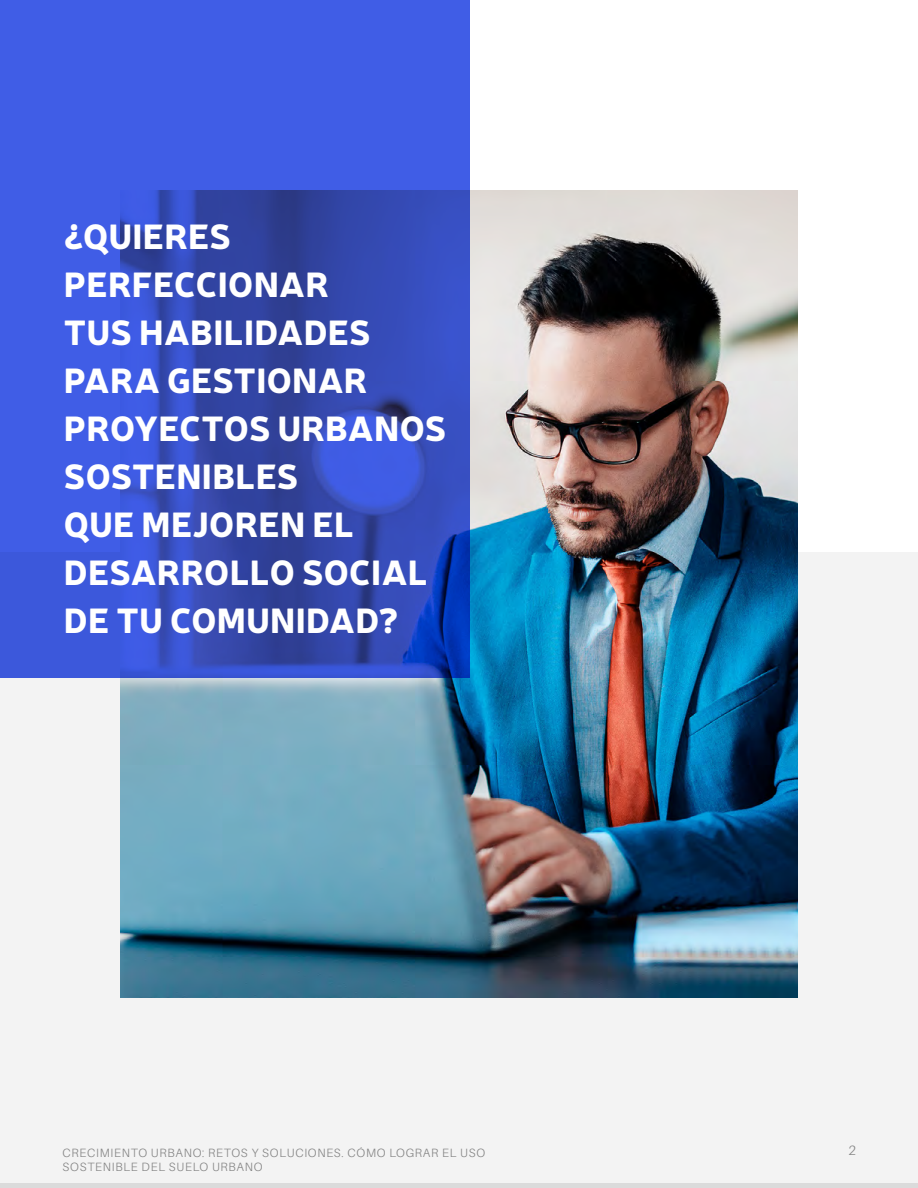
<style>
.page{position:relative;width:918px;height:1188px;background:#fff}
.page>*{position:absolute;margin:0;border:0;box-sizing:border-box;transform-origin:0 0}
.t1{font:900 34.5px/48px "Neris";letter-spacing:.01em;color:#fff}
.t2{font:300 13.5px "Aileron";color:#878787}
.t3{font:300 12px "Aileron";letter-spacing:.06em;color:#878787}
</style>
<div class="page">
<div style="left:0;top:553px;width:918px;height:635px;background:#f3f3f3"></div>
<img style="left:121px;top:191px;width:676px;height:806px">
<svg style="left:0;top:0;width:470px;height:677px;background:#3952cb"></svg>
<p class="t1" style="left:64px;top:211px;width:384px">¿QUIERES<br>PERFECCIONAR<br>TUS HABILIDADES<br>PARA GESTIONAR<br>PROYECTOS URBANOS<br>SOSTENIBLES<br>QUE MEJOREN EL<br>DESARROLLO SOCIAL<br>DE TU COMUNIDAD?</p>
<p class="t3" style="left:63px;top:1146px;width:424px">CRECIMIENTO URBANO: RETOS Y SOLUCIONES. CÓMO LOGRAR EL USO</p>
<p class="t2" style="left:848px;top:1143px;width:9px">2</p>
<p class="t3" style="left:63px;top:1161px;width:202px">SOSTENIBLE DEL SUELO URBANO</p>
</div>
